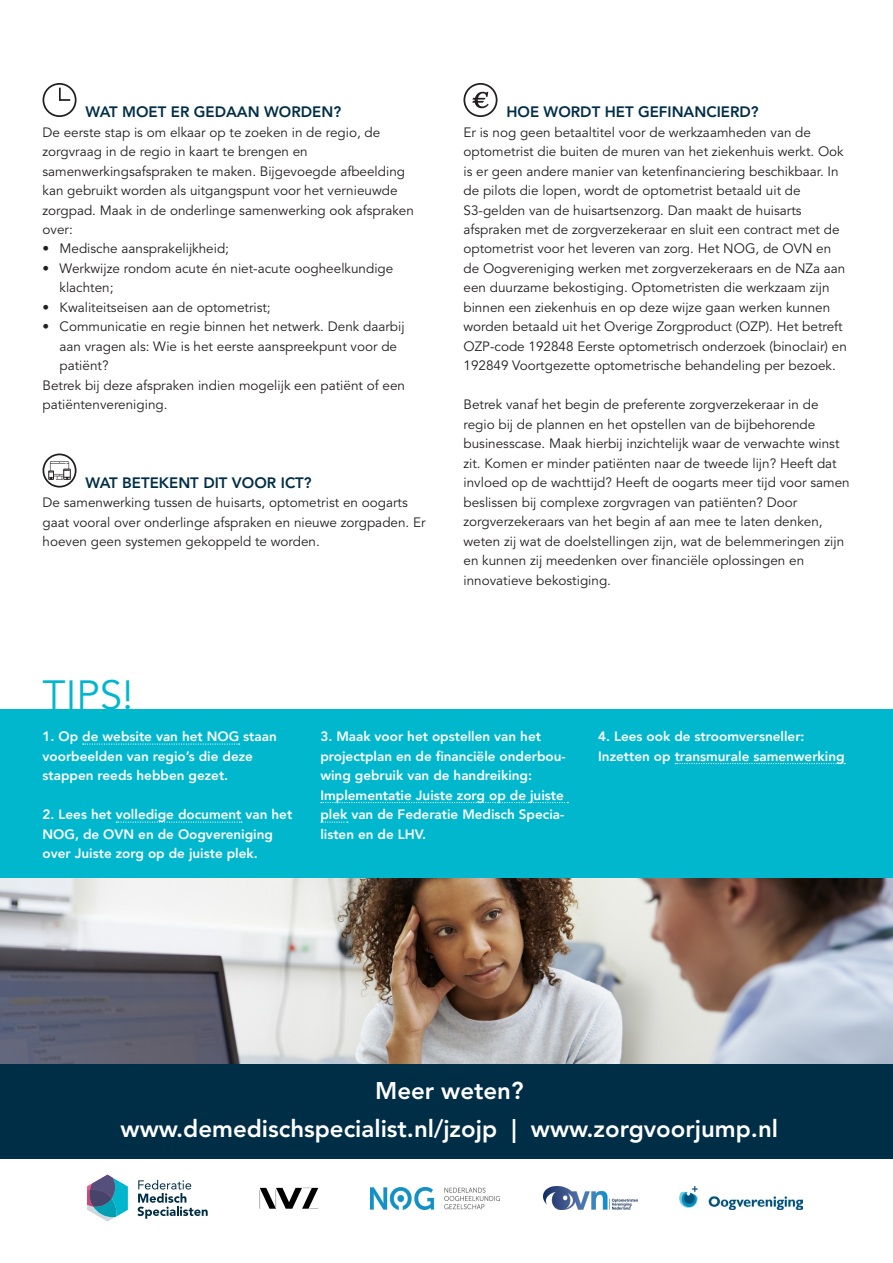
<style>
.page{position:relative;width:893px;height:1263px;background:#fff}
.page>*{position:absolute;margin:0;border:0;box-sizing:border-box;transform-origin:0 0}
.t1{font:40.5px "Avenir LT Std";color:#00b7ce}
.t2{font:800 24px/37.5px "Avenir LT Std";color:#fff;text-align:center}
.t3{font:800 15px "Avenir LT Std";color:#002e46}
.t4{font:13.5px/19.5px "Avenir LT Std";color:#231f20}
.t5{font:800 13.5px "Avenir LT Std";color:#fff}
.t6{font:800 13.5px "Avenir";color:#fff}
.s1{font-family:"Avenir LT Std"}
.s2{font-family:"Avenir"}
</style>
<div class="page">
<img style="left:0;top:878px;width:893px;height:186px">
<div style="left:0;top:709px;width:893px;height:169px;background:#00b7ce"></div>
<div style="left:0;top:1064px;width:893px;height:95px;background:#002e46"></div>
<svg style="left:83px;top:743px;width:157px;height:2px"></svg>
<svg style="left:116px;top:821px;width:126px;height:2px"></svg>
<svg style="left:321px;top:802px;width:247px;height:1px"></svg>
<svg style="left:321px;top:821px;width:27px;height:2px"></svg>
<svg style="left:675px;top:763px;width:170px;height:1px"></svg>
<svg style="left:43px;top:83px;width:34px;height:34px"></svg>
<svg style="left:43px;top:453px;width:34px;height:35px"></svg>
<svg style="left:463px;top:83px;width:34px;height:34px"></svg>
<svg style="left:137px;top:1180px;width:71px;height:39px"></svg>
<svg style="left:87px;top:1174px;width:41px;height:48px"></svg>
<img style="left:259px;top:1187px;width:60px;height:22px">
<img style="left:370px;top:1187px;width:129px;height:22px">
<img style="left:543px;top:1187px;width:95px;height:23px">
<img style="left:679px;top:1187px;width:124px;height:23px">
<p class="t3" style="left:85px;top:103px;width:257px">WAT MOET ER GEDAAN WORDEN?</p>
<p class="t4" style="left:43px;top:122px;width:373px">De eerste stap is om elkaar op te zoeken in de regio, de zorgvraag in de regio in kaart te brengen en samenwerkingsafspraken te maken. Bijgevoegde afbeelding kan gebruikt worden als uitgangspunt voor het vernieuwde zorgpad. Maak in de onderlinge samenwerking ook afspraken over:</p>
<p class="t4" style="left:43px;top:239px;width:188px">• Medische aansprakelijkheid;</p>
<p class="t4" style="left:60px;top:259px;width:335px;text-indent:-17px">• Werkwijze rondom acute én niet-acute oogheelkundige klachten;</p>
<p class="t4" style="left:43px;top:298px;width:230px">• Kwaliteitseisen aan de optometrist;</p>
<p class="t4" style="left:43px;top:317px;width:364px">• Communicatie en regie binnen het netwerk. Denk daarbij</p>
<p class="t4" style="left:60px;top:337px;width:339px">aan vragen als: Wie is het eerste aanspreekpunt voor de</p>
<p class="t4" style="left:60px;top:356px;width:50px">patiënt?</p>
<p class="t4" style="left:43px;top:376px;width:364px">Betrek bij deze afspraken indien mogelijk een patiënt of een</p>
<p class="t4" style="left:43px;top:395px;width:126px">patiëntenvereniging.</p>
<p class="t3" style="left:85px;top:473px;width:228px">WAT BETEKENT DIT VOOR ICT?</p>
<p class="t4" style="left:43px;top:493px;width:385px">De samenwerking tussen de huisarts, optometrist en oogarts gaat vooral over onderlinge afspraken en nieuwe zorgpaden. Er hoeven geen systemen gekoppeld te worden.</p>
<p class="t3" style="left:506px;top:103px;width:254px">HOE WORDT HET GEFINANCIERD?</p>
<p class="t4" style="left:463px;top:122px;width:385px">Er is nog geen betaaltitel voor de werkzaamheden van de optometrist die buiten de muren van het ziekenhuis werkt. Ook is er geen andere manier van ketenfinanciering beschikbaar. In de pilots die lopen, wordt de optometrist betaald uit de S3-gelden van de huisartsenzorg. Dan maakt de huisarts afspraken met de zorgverzekeraar en sluit een contract met de optometrist voor het leveren van zorg. Het NOG, de OVN en de Oogvereniging werken met zorgverzekeraars en de NZa aan een duurzame bekostiging. Optometristen die werkzaam zijn binnen een ziekenhuis en op deze wijze gaan werken kunnen worden betaald uit het Overige Zorgproduct (OZP). Het betreft OZP-code 192848 Eerste optometrisch onderzoek (binoclair) en 192849 Voortgezette optometrische behandeling per bezoek.</p>
<p class="t4" style="left:463px;top:395px;width:388px">Betrek vanaf het begin de preferente zorgverzekeraar in de regio bij de plannen en het opstellen van de bijbehorende businesscase. Maak hierbij inzichtelijk waar de verwachte winst zit. Komen er minder patiënten naar de tweede lijn? Heeft dat invloed op de wachttijd? Heeft de oogarts meer tijd voor samen beslissen bij complexe zorgvragen van patiënten? Door zorgverzekeraars van het begin af aan mee te laten denken, weten zij wat de doelstellingen zijn, wat de belemmeringen zijn en kunnen zij meedenken over financiële oplossingen en innovatieve bekostiging.</p>
<h1 class="t1" style="left:43px;top:672px;width:92px">TIPS!</h1>
<p class="t6" style="left:43px;top:726px;width:236px"><span class="s1">1. Op</span> de website van het NOG <span class="s1">staan</span></p>
<p class="t5" style="left:320px;top:728px;width:222px">3. Maak voor het opstellen van het</p>
<p class="t5" style="left:598px;top:728px;width:208px">4. Lees ook de stroomversneller:</p>
<p class="t5" style="left:43px;top:748px;width:212px">voorbeelden van regio’s die deze</p>
<p class="t5" style="left:320px;top:748px;width:247px">projectplan en de financiële onderbou-</p>
<p class="t6" style="left:598px;top:745px;width:248px"><span class="s1">Inzetten op</span> transmurale samenwerking</p>
<p class="t5" style="left:43px;top:767px;width:187px">stappen reeds hebben gezet.</p>
<p class="t5" style="left:320px;top:767px;width:213px">wing gebruik van de handreiking:</p>
<p class="t6" style="left:320px;top:784px;width:245px">Implementatie Juiste zorg op de juiste</p>
<p class="t6" style="left:43px;top:804px;width:251px"><span class="s1">2. Lees het</span> volledige document <span class="s1">van het</span></p>
<p class="t5" style="left:320px;top:806px;width:246px"><span class="s2">plek</span> van de Federatie Medisch Specia-</p>
<p class="t5" style="left:43px;top:826px;width:232px">NOG, de OVN en de Oogvereniging</p>
<p class="t5" style="left:320px;top:826px;width:107px">listen en de LHV.</p>
<p class="t5" style="left:43px;top:845px;width:217px">over Juiste zorg op de juiste plek.</p>
<h2 class="t2" style="left:121px;top:1072px;width:659px">Meer weten?<br>www.demedischspecialist.nl/jzojp | www.zorgvoorjump.nl</h2>
</div>
